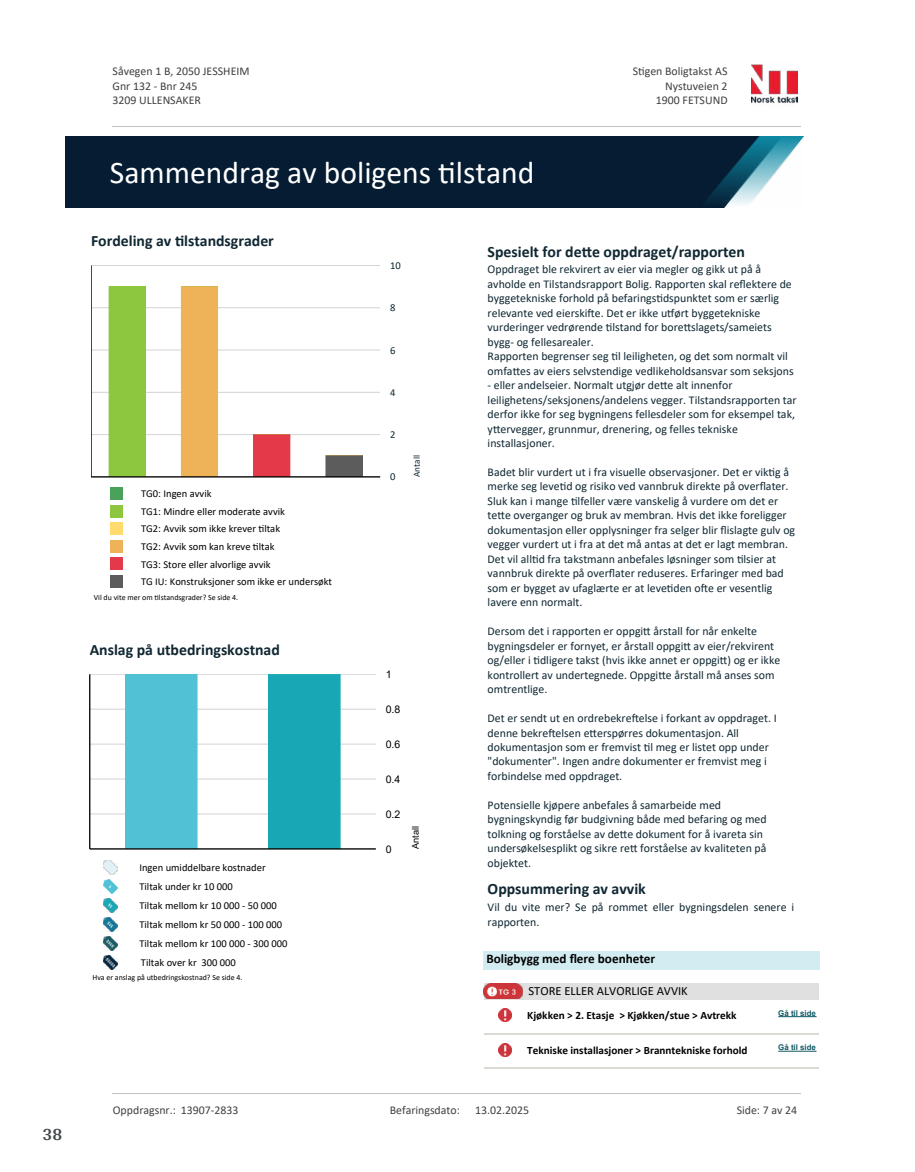
<style>
.page{position:relative;width:915px;height:1172px;background:#fff}
.page>*{position:absolute;margin:0;border:0;box-sizing:border-box;transform-origin:0 0}
.t1{font:31.65px "Calibri";color:#fff}
.t2{font:700 18px "Arya";color:#414749}
.t3{font:700 15.75px "Calibri";color:#102732}
.t4{font:700 13.2px "Calibri";color:#000}
.t5{font:12.45px "Calibri";color:#000}
.t6{font:11.85px/14.4px "Calibri";color:#102732}
.t7{font:11.85px/14.5px "Calibri";color:#404040}
.t8{font:700 11.25px "Calibri";color:#000}
.t9{font:10.5px/17.5px "Calibri";color:#000}
.t10{font:10.5px "Arial";color:#000}
.t11{font:10.5px "Calibri";color:#102732}
.t12{font:9.15px "Calibri";color:#102732}
.t13{font:9.15px "Arial";color:#000}
.t14{font:7.95px "Calibri";color:#000}
.t15{font:700 7.95px "Arial";color:#115965}
</style>
<div class="page">
<hr style="left:91px;top:434px;width:289px;height:1px;background:#d3d3d3">
<hr style="left:91px;top:392px;width:289px;height:1px;background:#d3d3d3">
<hr style="left:91px;top:349px;width:289px;height:1px;background:#d3d3d3">
<hr style="left:91px;top:307px;width:289px;height:1px;background:#d3d3d3">
<hr style="left:91px;top:265px;width:289px;height:1px;background:#d3d3d3">
<hr style="left:253px;top:477px;width:37px;height:1px;background:#5c5c5c">
<hr style="left:181px;top:477px;width:36px;height:1px;background:#e33949">
<hr style="left:109px;top:477px;width:36px;height:1px;background:#eeb258">
<div style="left:181px;top:286px;width:37px;height:191px;border:1px solid #eeb258"></div>
<hr style="left:181px;top:286px;width:36px;height:1px;background:#8dc63f">
<hr style="left:253px;top:434px;width:37px;height:1px;background:#8dc63f">
<hr style="left:326px;top:455px;width:36px;height:1px;background:#8dc63f">
<div style="left:326px;top:456px;width:36px;height:21px;background:#5c5c5c"></div>
<div style="left:253px;top:435px;width:37px;height:42px;background:#e33949"></div>
<div style="left:181px;top:287px;width:36px;height:190px;background:#eeb258"></div>
<div style="left:109px;top:287px;width:36px;height:190px;background:#8dc63f"></div>
<hr style="left:91px;top:476px;width:289px;height:1px;background:#000">
<hr style="left:91px;top:265px;width:1px;height:212px;background:#000">
<div style="left:110px;top:487px;width:13px;height:13px;background:#4aa25a"></div>
<div style="left:110px;top:505px;width:13px;height:12px;background:#8ec63f"></div>
<div style="left:110px;top:522px;width:13px;height:13px;background:#ffdb6e"></div>
<div style="left:110px;top:540px;width:13px;height:13px;background:#eeb258"></div>
<div style="left:110px;top:558px;width:13px;height:12px;background:#e3394a"></div>
<div style="left:110px;top:575px;width:13px;height:13px;background:#5c5c5c"></div>
<hr style="left:90px;top:813px;width:286px;height:1px;background:#d3d3d3">
<hr style="left:90px;top:778px;width:286px;height:1px;background:#d3d3d3">
<hr style="left:90px;top:744px;width:286px;height:1px;background:#d3d3d3">
<hr style="left:90px;top:709px;width:286px;height:1px;background:#d3d3d3">
<hr style="left:90px;top:674px;width:286px;height:1px;background:#d3d3d3">
<hr style="left:125px;top:849px;width:72px;height:1px;background:#17a7b5">
<div style="left:268px;top:674px;width:72px;height:175px;background:#17a7b5"></div>
<div style="left:125px;top:674px;width:72px;height:175px;background:#51c1d5"></div>
<hr style="left:90px;top:848px;width:286px;height:1px;background:#000">
<hr style="left:90px;top:674px;width:1px;height:175px;background:#000">
<svg style="left:104px;top:861px;width:13px;height:13px"></svg>
<img style="left:104px;top:879px;width:13px;height:14px">
<img style="left:104px;top:898px;width:13px;height:14px">
<img style="left:104px;top:918px;width:13px;height:14px">
<svg style="left:104px;top:937px;width:13px;height:13px"></svg>
<img style="left:104px;top:955px;width:13px;height:14px">
<div style="left:483px;top:951px;width:336px;height:19px;background:#d3ecf1"></div>
<svg style="left:522px;top:983px;width:2px;height:16px"></svg>
<img style="left:483px;top:983px;width:39px;height:16px">
<div style="left:524px;top:983px;width:251px;height:16px;background:#e0e0e0"></div>
<div style="left:775px;top:983px;width:43px;height:16px;background:#e0e0e0"></div>
<svg style="left:498px;top:1009px;width:13px;height:13px"></svg>
<hr style="left:778px;top:1016px;width:38px;height:1px;background:#115965">
<hr style="left:483px;top:1033px;width:41px;height:1px;background:#d7dbd3">
<hr style="left:524px;top:1033px;width:63px;height:1px;background:#d7dbd3">
<hr style="left:587px;top:1033px;width:66px;height:1px;background:#d7dbd3">
<hr style="left:653px;top:1033px;width:122px;height:1px;background:#d7dbd3">
<hr style="left:775px;top:1033px;width:43px;height:1px;background:#d7dbd3">
<svg style="left:498px;top:1043px;width:13px;height:13px"></svg>
<hr style="left:778px;top:1051px;width:38px;height:1px;background:#115965">
<hr style="left:483px;top:1068px;width:41px;height:1px;background:#d7dbd3">
<hr style="left:524px;top:1068px;width:63px;height:1px;background:#d7dbd3">
<hr style="left:587px;top:1068px;width:66px;height:1px;background:#d7dbd3">
<hr style="left:653px;top:1068px;width:122px;height:1px;background:#d7dbd3">
<hr style="left:775px;top:1068px;width:43px;height:1px;background:#d7dbd3">
<img style="left:751px;top:64px;width:46px;height:40px">
<hr style="left:113px;top:127px;width:687px;height:1px;background:#c0c0c0">
<img style="left:65px;top:137px;width:738px;height:71px">
<hr style="left:113px;top:1093px;width:687px;height:1px;background:#c0c0c0">
<h2 class="t2" style="left:43px;top:1123px;width:21px">38</h2>
<p class="t7" style="left:113px;top:64px;width:138px">Såvegen 1 B, 2050 JESSHEIM<br>Gnr 132 - Bnr 245<br>3209 ULLENSAKER</p>
<p class="t7" style="left:632px;top:64px;width:96px">S琀椀gen Boligtakst AS</p>
<p class="t7" style="left:664px;top:78px;width:64px">Nystuveien 2</p>
<p class="t7" style="left:655px;top:93px;width:73px">1900 FETSUND</p>
<h1 class="t1" style="left:110px;top:150px;width:426px">Sammendrag av boligens 琀椀lstand</h1>
<h3 class="t3" style="left:91px;top:230px;width:184px">Fordeling av 琀椀lstandsgrader</h3>
<p class="t9" style="left:141px;top:485px;width:192px">TG0: Ingen avvik<br>TG1: Mindre eller moderate avvik<br>TG2: Avvik som ikke krever 琀椀ltak<br>TG2: Avvik som kan kreve 琀椀ltak<br>TG3: Store eller alvorlige avvik<br>TG IU: Konstruksjoner som ikke er undersøkt</p>
<p class="t14" style="left:94px;top:592px;width:146px">Vil du vite mer om 琀椀lstandsgrader? Se side 4.</p>
<h3 class="t3" style="left:90px;top:639px;width:192px">Anslag på utbedringskostnad</h3>
<p class="t9" style="left:139px;top:857px;width:150px;line-height:18.9px">Ingen umiddelbare kostnader<br>Tiltak under kr 10 000<br>Tiltak mellom kr 10 000 - 50 000<br>Tiltak mellom kr 50 000 - 100 000<br>Tiltak mellom kr 100 000 - 300 000<br>Tiltak over kr 300 000</p>
<p class="t14" style="left:92px;top:972px;width:151px">Hva er anslag på utbedringskostnad? Se side 4.</p>
<p class="t11" style="left:390px;top:258px;width:12px">10</p>
<p class="t11" style="left:390px;top:300px;width:7px">8</p>
<p class="t11" style="left:390px;top:343px;width:7px">6</p>
<p class="t11" style="left:390px;top:385px;width:7px">4</p>
<p class="t11" style="left:390px;top:427px;width:7px">2</p>
<p class="t11" style="left:390px;top:470px;width:7px">0</p>
<p class="t12" style="left:410px;top:477px;width:23px;rotate:-90deg">Antall</p>
<p class="t10" style="left:385px;top:667px;width:7px">1</p>
<p class="t10" style="left:385px;top:702px;width:16px">0.8</p>
<p class="t10" style="left:385px;top:737px;width:16px">0.6</p>
<p class="t10" style="left:385px;top:772px;width:16px">0.4</p>
<p class="t10" style="left:385px;top:807px;width:16px">0.2</p>
<p class="t10" style="left:385px;top:842px;width:7px">0</p>
<p class="t13" style="left:409px;top:849px;width:25px;rotate:-90deg">Antall</p>
<h3 class="t3" style="left:487px;top:240px;width:259px">Spesielt for de琀琀e oppdraget/rapporten</h3>
<p class="t6" style="left:487px;top:262px;width:307px">Oppdraget ble rekvirert av eier via megler og gikk ut på å avholde en Tilstandsrapport Bolig. Rapporten skal re昀氀ektere de byggetekniske forhold på befarings琀椀dspunktet som er særlig relevante ved eierski昀琀e. Det er ikke u琀昀ørt byggetekniske vurderinger vedrørende 琀椀lstand for bore琀琀slagets/sameiets bygg- og fellesarealer.<br>Rapporten begrenser seg 琀椀l leiligheten, og det som normalt vil omfa琀琀es av eiers selvstendige vedlikeholdsansvar som seksjons</p>
<p class="t6" style="left:487px;top:378px;width:310px">- eller andelseier. Normalt utgjør de琀琀e alt innenfor leilighetens/seksjonens/andelens vegger. Tilstandsrapporten tar derfor ikke for seg bygningens fellesdeler som for eksempel tak, y琀琀ervegger, grunnmur, drenering, og felles tekniske installasjoner.</p>
<p class="t6" style="left:487px;top:465px;width:309px">Badet blir vurdert ut i fra visuelle observasjoner. Det er vik琀椀g å merke seg leve琀椀d og risiko ved vannbruk direkte på over昀氀ater.<br>Sluk kan i mange 琀椀lfeller være vanskelig å vurdere om det er<br>te琀琀e overganger og bruk av membran. Hvis det ikke foreligger dokumentasjon eller opplysninger fra selger blir 昀氀islagte gulv og vegger vurdert ut i fra at det må antas at det er lagt membran.<br>Det vil all琀椀d fra takstmann anbefales løsninger som 琀椀lsier at vannbruk direkte på over昀氀ater reduseres. Erfaringer med bad som er bygget av ufaglærte er at leve琀椀den o昀琀e er vesentlig lavere enn normalt.</p>
<p class="t6" style="left:487px;top:624px;width:294px">Dersom det i rapporten er oppgi琀琀 årstall for når enkelte bygningsdeler er fornyet, er årstall oppgi琀琀 av eier/rekvirent og/eller i 琀椀dligere takst (hvis ikke annet er oppgi琀琀) og er ikke kontrollert av undertegnede. Oppgi琀琀e årstall må anses som omtrentlige.</p>
<p class="t6" style="left:487px;top:711px;width:290px">Det er sendt ut en ordrebekre昀琀else i forkant av oppdraget. I denne bekre昀琀elsen e琀琀erspørres dokumentasjon. All dokumentasjon som er fremvist 琀椀l meg er listet opp under "dokumenter". Ingen andre dokumenter er fremvist meg i forbindelse med oppdraget.</p>
<p class="t6" style="left:487px;top:797px;width:280px">Potensielle kjøpere anbefales å samarbeide med bygningskyndig før budgivning både med befaring og med tolkning og forståelse av de琀琀e dokument for å ivareta sin undersøkelsesplikt og sikre re琀琀 forståelse av kvaliteten på objektet.</p>
<h3 class="t3" style="left:487px;top:878px;width:160px">Oppsummering av avvik</h3>
<p class="t6" style="left:487px;top:900px;width:308px">Vil du vite mer? Se på rommet eller bygningsdelen senere i rapporten.</p>
<p class="t4" style="left:486px;top:949px;width:170px">Boligbygg med 昀氀ere boenheter</p>
<p class="t5" style="left:528px;top:983px;width:161px">STORE ELLER ALVORLIGE AVVIK</p>
<p class="t8" style="left:527px;top:1007px;width:211px">Kjøkken &gt; 2. Etasje &gt; Kjøkken/stue &gt; Avtrekk</p>
<p class="t15" style="left:778px;top:1007px;width:39px">Gå til side</p>
<p class="t8" style="left:527px;top:1042px;width:222px">Tekniske installasjoner &gt; Branntekniske forhold</p>
<p class="t15" style="left:778px;top:1042px;width:39px">Gå til side</p>
<p class="t7" style="left:113px;top:1102px;width:127px">Oppdragsnr.: 13907-2833</p>
<p class="t7" style="left:389px;top:1102px;width:72px">Befaringsdato:</p>
<p class="t7" style="left:475px;top:1102px;width:55px">13.02.2025</p>
<p class="t7" style="left:736px;top:1102px;width:62px">Side: 7 av 24</p>
</div>
